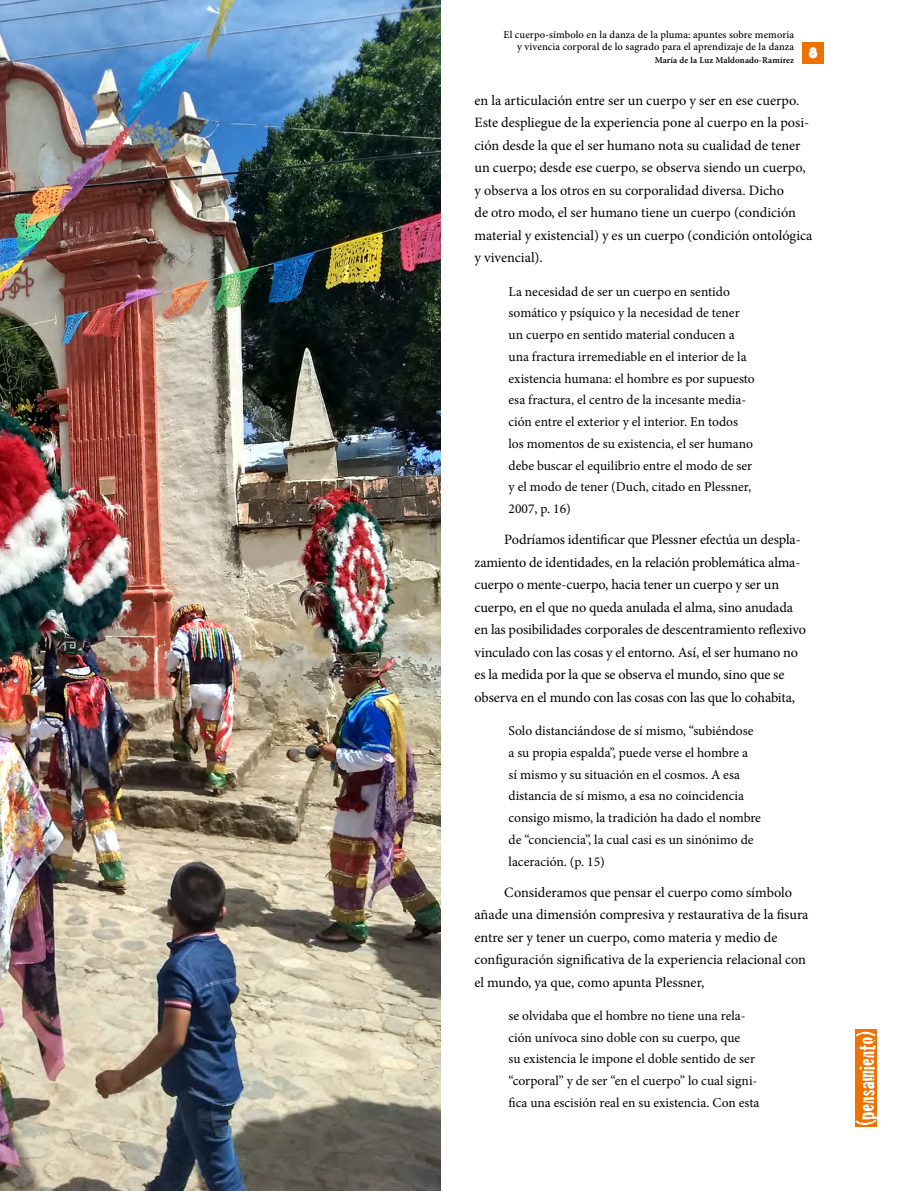
<style>
.page{position:relative;width:915px;height:1191px;background:#fff}
.page>*{position:absolute;margin:0;border:0;box-sizing:border-box;transform-origin:0 0}
.t1{font:800 15px "DOCK11";color:#fff}
.t2{font:14.25px/22.5px "Minion Pro";letter-spacing:-.005em;color:#000}
.t3{font:13.5px/21.8px "Minion Pro";color:#000}
.t4{font:500 10.5px/12.6px "Minion Pro";letter-spacing:.01em;color:#000;text-align:right}
.t5{font:600 9px "Minion Pro";letter-spacing:.01em;color:#000}
</style>
<div class="page">
<img style="left:0;top:0;width:440px;height:1191px">
<div style="left:855px;top:1029px;width:21px;height:98px;background:#ee7203"></div>
<svg style="left:855px;top:1031px;width:21px;height:94px"></svg>
<div style="left:802px;top:42px;width:21px;height:21px;background:#ee7203"></div>
<p class="t4" style="left:503px;top:28px;width:292px">El cuerpo-símbolo en la danza de la pluma: apuntes sobre memoria y vivencia corporal de lo sagrado para el aprendizaje de la danza</p>
<p class="t1" style="left:809px;top:46px;width:10px">8</p>
<p class="t2" style="left:474px;top:89px;width:339px">en la articulación entre ser un cuerpo y ser en ese cuerpo.<br>Este despliegue de la experiencia pone al cuerpo en la posi&shy;ción desde la que el ser humano nota su cualidad de tener un cuerpo; desde ese cuerpo, se observa siendo un cuerpo, y observa a los otros en su corporalidad diversa. Dicho<br>de otro modo, el ser humano tiene un cuerpo (condición material y existencial) y es un cuerpo (condición ontológica y vivencial).</p>
<p class="t3" style="left:508px;top:280px;width:248px">La necesidad de ser un cuerpo en sentido somático y psíquico y la necesidad de tener un cuerpo en sentido material conducen a una fractura irremediable en el interior de la existencia humana: el hombre es por supuesto esa fractura, el centro de la incesante media&shy;ción entre el exterior y el interior. En todos los momentos de su existencia, el ser humano debe buscar el equilibrio entre el modo de ser y el modo de tener (Duch, citado en Plessner, 2007, p. 16)</p>
<p class="t2" style="left:474px;top:528px;width:333px;text-indent:30px">Podríamos identificar que Plessner efectúa un despla&shy;zamiento de identidades, en la relación problemática alma&shy;cuerpo o mente-cuerpo, hacia tener un cuerpo y ser un cuerpo, en el que no queda anulada el alma, sino anudada en las posibilidades corporales de descentramiento reflexivo vinculado con las cosas y el entorno. Así, el ser humano no es la medida por la que se observa el mundo, sino que se observa en el mundo con las cosas con las que lo cohabita,</p>
<p class="t3" style="left:508px;top:720px;width:254px">Solo distanciándose de sí mismo, “subiéndose a su propia espalda”, puede verse el hombre a<br>sí mismo y su situación en el cosmos. A esa distancia de sí mismo, a esa no coincidencia consigo mismo, la tradición ha dado el nombre de “conciencia”, la cual casi es un sinónimo de laceración. (p. 15)</p>
<p class="t2" style="left:474px;top:880px;width:335px;text-indent:30px">Consideramos que pensar el cuerpo como símbolo añade una dimensión compresiva y restaurativa de la fisura entre ser y tener un cuerpo, como materia y medio de configuración significativa de la experiencia relacional con el mundo, ya que, como apunta Plessner,</p>
<p class="t3" style="left:508px;top:1004px;width:252px">se olvidaba que el hombre no tiene una rela&shy;ción unívoca sino doble con su cuerpo, que<br>su existencia le impone el doble sentido de ser “corporal” y de ser “en el cuerpo” lo cual signi&shy;fica una escisión real en su existencia. Con esta</p>
<p class="t5" style="left:654px;top:54px;width:141px">María de la Luz Maldonado-Ramírez</p>
</div>
